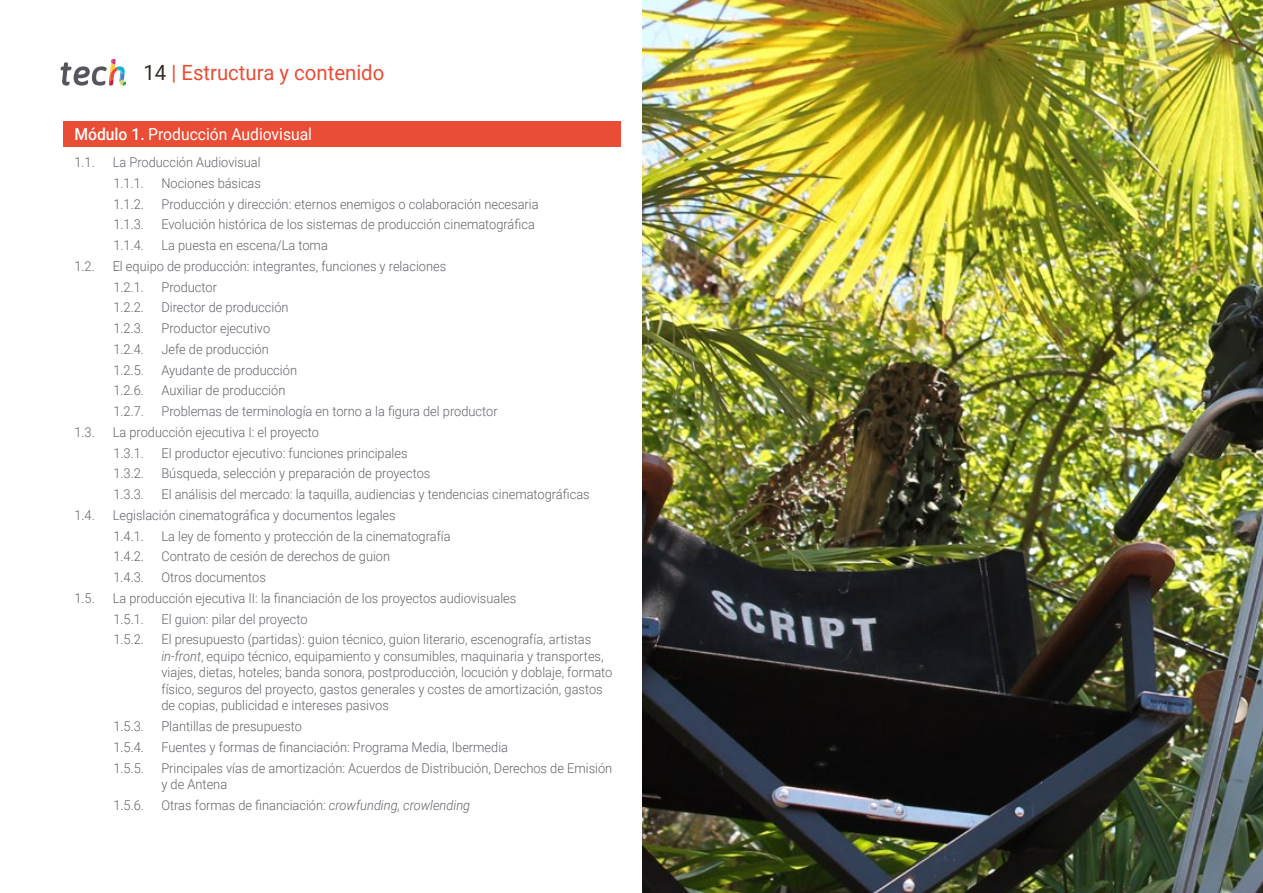
<style>
.page{position:relative;width:1263px;height:893px;background:#fff}
.page>*{position:absolute;margin:0;border:0;box-sizing:border-box;transform-origin:0 0}
.t1{font:21px "Roboto";color:#e94d35}
.t2{font:16.5px "Roboto";color:#fff;scale:.95 1}
.t3{font:300 13.5px/20.7px "Roboto";color:#61646a;scale:.95 1}
.s1{color:#312e20}
.s2{font-weight:500}
.s3{font-style:italic}
</style>
<div class="page">
<svg style="left:61px;top:59px;width:65px;height:27px"></svg>
<div style="left:63px;top:121px;width:558px;height:25px;background:#e94d35"></div>
<img style="left:642px;top:0;width:621px;height:893px">
<h1 class="t1" style="left:144px;top:57px;width:242px"><span class="s1">14</span> | Estructura y contenido</h1>
<p class="t2" style="left:74px;top:123px;width:252px"><span class="s2">Módulo 1.</span> Producción Audiovisual</p>
<p class="t3" style="left:74px;top:151px;width:23px">1.1.</p>
<p class="t3" style="left:113px;top:151px;width:157px">La Producción Audiovisual<br>1.1.1.</p>
<p class="t3" style="left:161px;top:172px;width:106px">Nociones básicas</p>
<p class="t3" style="left:113px;top:193px;width:34px">1.1.2.</p>
<p class="t3" style="left:161px;top:193px;width:399px">Producción y dirección: eternos enemigos o colaboración necesaria</p>
<p class="t3" style="left:113px;top:214px;width:34px">1.1.3.</p>
<p class="t3" style="left:161px;top:214px;width:395px">Evolución histórica de los sistemas de producción cinematográfica</p>
<p class="t3" style="left:113px;top:234px;width:34px">1.1.4.</p>
<p class="t3" style="left:161px;top:234px;width:177px">La puesta en escena/La toma</p>
<p class="t3" style="left:74px;top:255px;width:23px">1.2.</p>
<p class="t3" style="left:113px;top:255px;width:353px">El equipo de producción: integrantes, funciones y relaciones<br>1.2.1.</p>
<p class="t3" style="left:161px;top:276px;width:60px">Productor</p>
<p class="t3" style="left:113px;top:297px;width:34px">1.2.2.</p>
<p class="t3" style="left:161px;top:297px;width:135px">Director de producción</p>
<p class="t3" style="left:113px;top:317px;width:34px">1.2.3.</p>
<p class="t3" style="left:161px;top:317px;width:116px">Productor ejecutivo</p>
<p class="t3" style="left:113px;top:338px;width:34px">1.2.4.</p>
<p class="t3" style="left:161px;top:338px;width:115px">Jefe de producción</p>
<p class="t3" style="left:113px;top:359px;width:34px">1.2.5.</p>
<p class="t3" style="left:161px;top:359px;width:144px">Ayudante de producción</p>
<p class="t3" style="left:113px;top:380px;width:34px">1.2.6.</p>
<p class="t3" style="left:161px;top:380px;width:132px">Auxiliar de producción</p>
<p class="t3" style="left:113px;top:400px;width:34px">1.2.7.</p>
<p class="t3" style="left:161px;top:400px;width:355px">Problemas de terminología en torno a la figura del productor</p>
<p class="t3" style="left:74px;top:421px;width:23px">1.3.</p>
<p class="t3" style="left:113px;top:421px;width:219px">La producción ejecutiva I: el proyecto<br>1.3.1.</p>
<p class="t3" style="left:161px;top:442px;width:261px">El productor ejecutivo: funciones principales</p>
<p class="t3" style="left:113px;top:463px;width:34px">1.3.2.</p>
<p class="t3" style="left:161px;top:463px;width:285px">Búsqueda, selección y preparación de proyectos</p>
<p class="t3" style="left:113px;top:483px;width:34px">1.3.3.</p>
<p class="t3" style="left:161px;top:483px;width:452px">El análisis del mercado: la taquilla, audiencias y tendencias cinematográficas</p>
<p class="t3" style="left:74px;top:504px;width:23px">1.4.</p>
<p class="t3" style="left:113px;top:504px;width:299px">Legislación cinematográfica y documentos legales<br>1.4.1.</p>
<p class="t3" style="left:161px;top:525px;width:306px">La ley de fomento y protección de la cinematografía</p>
<p class="t3" style="left:113px;top:546px;width:34px">1.4.2.</p>
<p class="t3" style="left:161px;top:546px;width:242px">Contrato de cesión de derechos de guion</p>
<p class="t3" style="left:113px;top:566px;width:34px">1.4.3.</p>
<p class="t3" style="left:161px;top:566px;width:111px">Otros documentos</p>
<p class="t3" style="left:74px;top:587px;width:23px">1.5.</p>
<p class="t3" style="left:113px;top:587px;width:426px">La producción ejecutiva II: la financiación de los proyectos audiovisuales<br>1.5.1.</p>
<p class="t3" style="left:161px;top:608px;width:155px">El guion: pilar del proyecto</p>
<p class="t3" style="left:113px;top:629px;width:34px">1.5.2.</p>
<p class="t3" style="left:161px;top:631px;width:476px;line-height:16.5px">El presupuesto (partidas): guion técnico, guion literario, escenografía, artistas <span class="s3">in-front</span>, equipo técnico, equipamiento y consumibles, maquinaria y transportes, viajes, dietas, hoteles; banda sonora, postproducción, locución y doblaje, formato físico, seguros del proyecto, gastos generales y costes de amortización, gastos de copias, publicidad e intereses pasivos</p>
<p class="t3" style="left:113px;top:716px;width:34px">1.5.3.</p>
<p class="t3" style="left:161px;top:716px;width:150px">Plantillas de presupuesto</p>
<p class="t3" style="left:113px;top:736px;width:34px">1.5.4.</p>
<p class="t3" style="left:161px;top:736px;width:366px">Fuentes y formas de financiación: Programa Media, Ibermedia</p>
<p class="t3" style="left:113px;top:757px;width:34px">1.5.5.</p>
<p class="t3" style="left:161px;top:759px;width:476px;line-height:16.5px">Principales vías de amortización: Acuerdos de Distribución, Derechos de Emisión y de Antena</p>
<p class="t3" style="left:113px;top:794px;width:34px">1.5.6.</p>
<p class="t3" style="left:161px;top:794px;width:326px">Otras formas de financiación: <span class="s3">crowfunding, crowlending</span></p>
</div>
